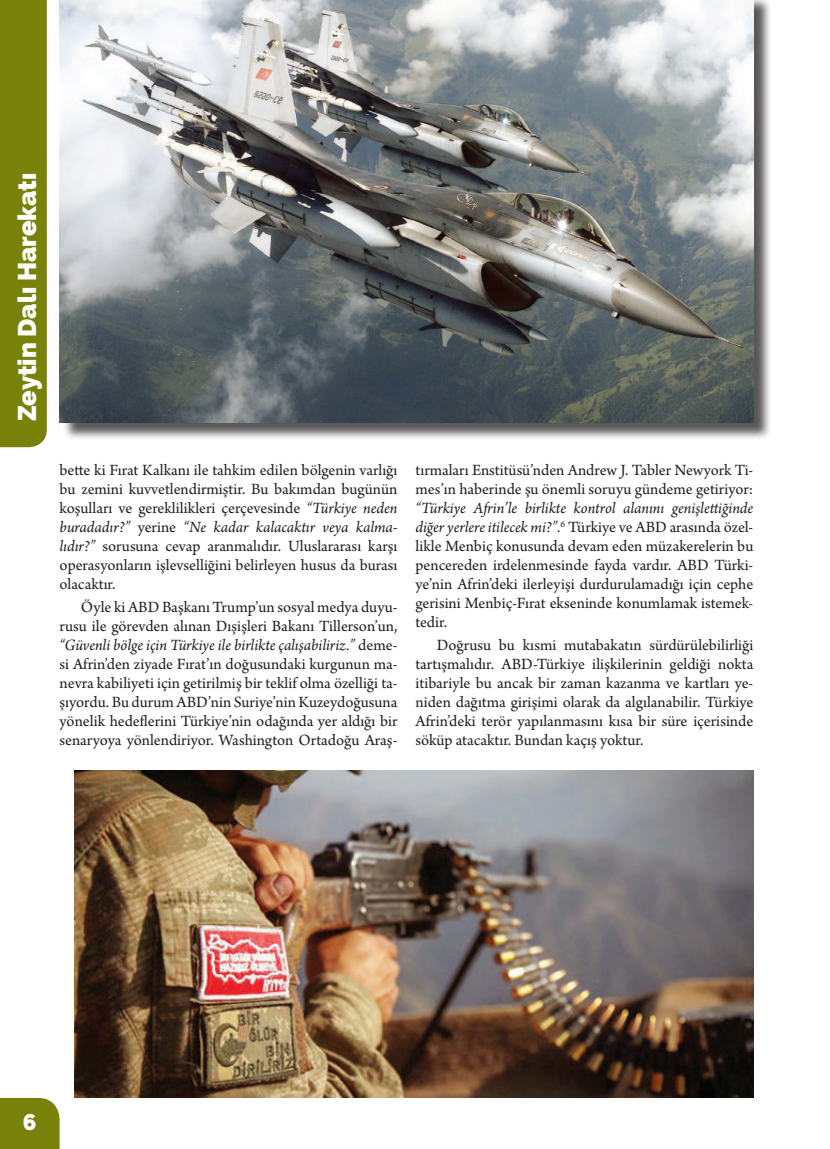
<style>
.page{position:relative;width:830px;height:1149px;background:#fff}
.page>*{position:absolute;margin:0;border:0;box-sizing:border-box;transform-origin:0 0}
.t1{font:900 25.5px "Raleway";color:#fff}
.t2{font:900 22.5px "Raleway";color:#fff}
.t3{font:16.5px/19px "Arno Pro";color:#231f20;text-align:justify}
.s1{font-style:italic}
</style>
<div class="page">
<div style="left:0;top:0;width:47px;height:447px;background:#78820b"></div>
<div style="left:0;top:1097px;width:60px;height:51px;background:#78820b"></div>
<div style="left:62px;top:0;width:709px;height:441px;background:#231f20;opacity:.75"></div>
<img style="left:60px;top:0;width:693px;height:422px">
<img style="left:74px;top:770px;width:679px;height:327px">
<h1 class="t1" style="left:13px;top:421px;width:249px;rotate:-90deg">Zeytin Dalı Harekatı</h1>
<p class="t3" style="left:60px;top:461px;width:339px">bette ki Fırat Kalkanı ile tahkim edilen bölgenin varlığı bu zemini kuvvetlendirmiştir. Bu bakımdan bugünün koşulları ve gereklilikleri çerçevesinde <span class="s1">“Türkiye neden buradadır?”</span> yerine <span class="s1">“Ne kadar kalacaktır veya kalma&shy;lıdır?”</span> sorusuna cevap aranmalıdır. Uluslararası karşı operasyonların işlevselliğini belirleyen husus da burası olacaktır.</p>
<p class="t3" style="left:60px;top:598px;width:339px;text-indent:21px">Öyle ki ABD Başkanı Trump’un sosyal medya duyu&shy;rusu ile görevden alınan Dışişleri Bakanı Tillerson’un, <span class="s1">“Güvenli bölge için Türkiye ile birlikte çalışabiliriz.”</span> deme&shy;si Afrin’den ziyade Fırat’ın doğusundaki kurgunun ma&shy;nevra kabiliyeti için getirilmiş bir teklif olma özelliği ta&shy;şıyordu. Bu durum ABD’nin Suriye’nin Kuzeydoğusuna yönelik hedeflerini Türkiye’nin odağında yer aldığı bir senaryoya yönlendiriyor. Washington Ortadoğu Araş-</p>
<p class="t3" style="left:415px;top:461px;width:339px">tırmaları Enstitüsü’nden Andrew J. Tabler Newyork Ti&shy;mes’ın haberinde şu önemli soruyu gündeme getiriyor:</p>
<p class="t3" style="left:415px;top:499px;width:339px"><span class="s1">“Türkiye Afrin’le birlikte kontrol alanını genişlettiğinde diğer yerlere itilecek mi?”.</span><sup>6</sup> Türkiye ve ABD arasında özel&shy;likle Menbiç konusunda devam eden müzakerelerin bu pencereden irdelenmesinde fayda vardır. ABD Türki&shy;ye’nin Afrin’deki ilerleyişi durdurulamadığı için cephe gerisini Menbiç-Fırat ekseninde konumlamak istemek&shy;tedir.</p>
<p class="t3" style="left:415px;top:636px;width:339px;text-indent:21px">Doğrusu bu kısmi mutabakatın sürdürülebilirliği tartışmalıdır. ABD-Türkiye ilişkilerinin geldiği nokta itibariyle bu ancak bir zaman kazanma ve kartları ye&shy;niden dağıtma girişimi olarak da algılanabilir. Türkiye Afrin’deki terör yapılanmasını kısa bir süre içerisinde söküp atacaktır. Bundan kaçış yoktur.</p>
<h2 class="t2" style="left:23px;top:1108px;width:15px">6</h2>
</div>
